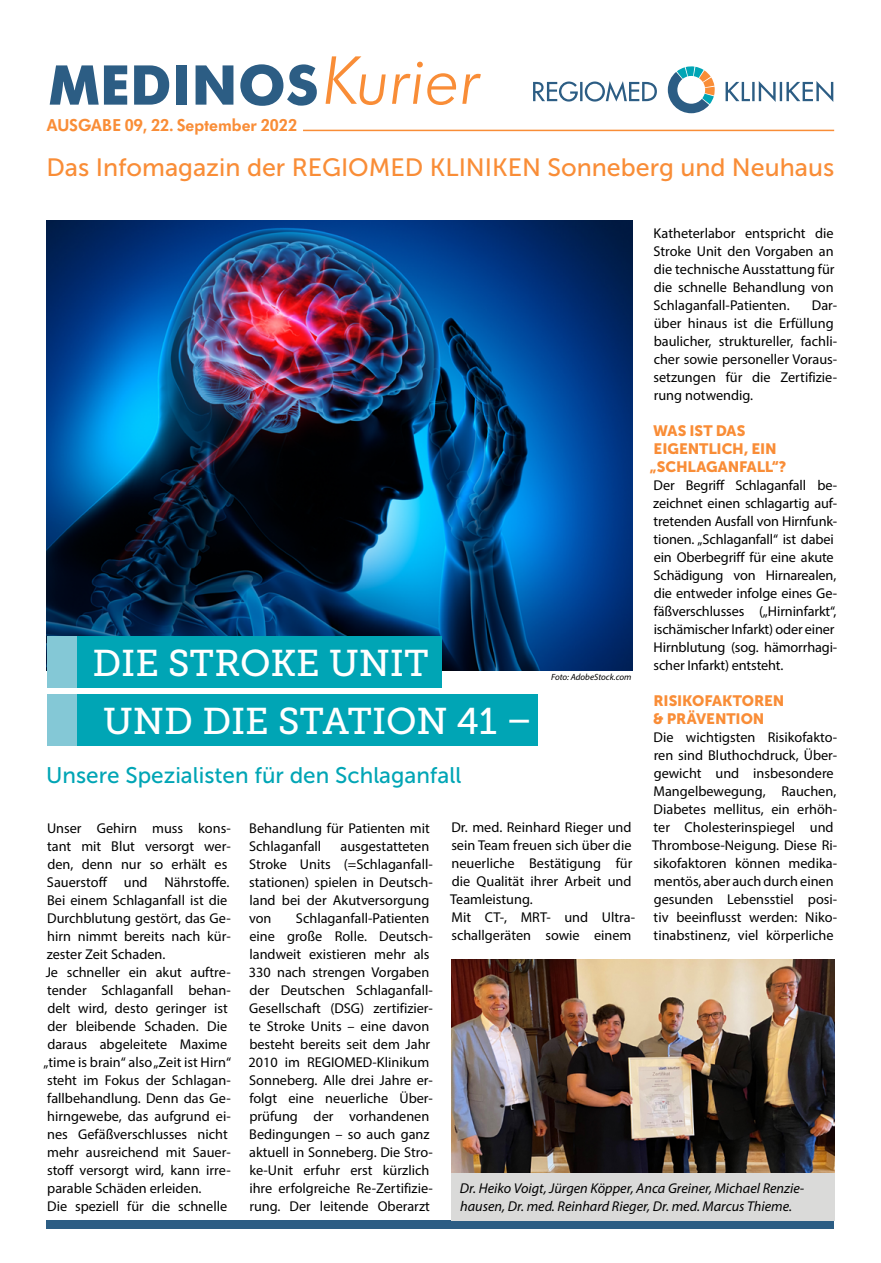
<style>
.page{position:relative;width:881px;height:1263px;background:#fff}
.page>*{position:absolute;margin:0;border:0;box-sizing:border-box;transform-origin:0 0}
.t1{font:700 58.8px "Futura SB";letter-spacing:.015em;color:#2c5d84}
.t2{font:37.2px/57.8px "Museo Slab 500";color:#fff}
.t3{font:25.05px "Museo Sans 500";color:#f98d37}
.t4{font:22.5px "Museo Sans 500";color:#00a5b5}
.t5{font:17.85px "Futura SB Dem Bol";color:#f98d37}
.t6{font:15px/18px "Museo Sans 900";letter-spacing:-.005em;color:#f98d37}
.t7{font:14.25px/18px "Myriad Pro";color:#000}
.t8{font:italic 14.25px/18px "Myriad Pro";color:#000}
.t9{font:italic 9px "Myriad Pro";color:#000}
.s1{font-weight:300;font-style:italic;font-size:71.1px;color:#f98d37}
</style>
<div class="page">
<div style="left:47px;top:1220px;width:786px;height:8px;background:#2c5d84"></div>
<hr style="left:303px;top:130px;width:530px;height:1px;background:#f98d37">
<svg style="left:667px;top:67px;width:47px;height:46px"></svg>
<svg style="left:533px;top:81px;width:123px;height:21px"></svg>
<svg style="left:725px;top:81px;width:108px;height:21px"></svg>
<img style="left:47px;top:220px;width:584px;height:450px">
<div style="left:76px;top:636px;width:366px;height:51px;background:#00a5b5"></div>
<div style="left:76px;top:694px;width:461px;height:51px;background:#00a5b5"></div>
<div style="left:47px;top:636px;width:29px;height:51px;background:#84c8d6"></div>
<div style="left:47px;top:694px;width:29px;height:51px;background:#84c8d6"></div>
<img style="left:451px;top:959px;width:382px;height:214px">
<div style="left:451px;top:1173px;width:382px;height:47px;background:#dadad9"></div>
<h1 class="t1" style="left:49px;top:52px;width:432px">MEDINOS<span class="s1">Kurier</span></h1>
<p class="t5" style="left:47px;top:116px;width:251px">AUSGABE 09, 22. September 2022</p>
<h3 class="t3" style="left:46px;top:154px;width:789px">Das Infomagazin der REGIOMED KLINIKEN Sonneberg und Neuhaus</h3>
<p class="t7" style="left:653px;top:224px;width:182px;text-align:justify">Katheterlabor entspricht die Stroke Unit den Vorgaben an die technische Ausstattung für die schnelle Behandlung von Schlaganfall-Patienten.</p>
<p class="t7" style="left:653px;top:296px;width:185px;text-indent:158px">Dar&shy;über hinaus ist die Erfüllung baulicher, struktureller, fachli&shy;cher sowie personeller Voraus&shy;setzungen für die Zertifizie&shy;rung notwendig.</p>
<p class="t6" style="left:649px;top:422px;width:138px">WAS IST DAS<br>EIGENTLICH, EIN „SCHLAGANFALL“?</p>
<p class="t7" style="left:653px;top:476px;width:185px">Der Begriff Schlaganfall be&shy;zeichnet einen schlagartig auf&shy;tretenden Ausfall von Hirnfunk&shy;tionen. „Schlaganfall“ ist dabei ein Oberbegriff für eine akute<br>Schädigung von Hirnarealen, die entweder infolge eines Ge&shy;fäßverschlusses („Hirninfarkt“, ischämischer Infarkt) oder einer<br>Hirnblutung (sog. hämorrhagi&shy;scher Infarkt) entsteht.</p>
<p class="t6" style="left:653px;top:692px;width:133px">RISIKOFAKTOREN &amp; PRÄVENTION</p>
<p class="t7" style="left:652px;top:728px;width:186px">Die wichtigsten Risikofakto&shy;ren sind Bluthochdruck, Über&shy;gewicht und insbesondere<br>Mangelbewegung, Rauchen,<br>Diabetes mellitus, ein erhöh&shy;ter Cholesterinspiegel und<br>Thrombose-Neigung. Diese Ri&shy;sikofaktoren können medika&shy;mentös, aber auch durch einen gesunden Lebensstiel posi&shy;tiv beeinflusst werden: Niko&shy;tinabstinenz, viel körperliche</p>
<h2 class="t2" style="left:92px;top:634px;width:441px">DIE STROKE UNIT<br>UND DIE STATION 41 –</h2>
<p class="t9" style="left:551px;top:672px;width:82px">Foto: AdobeStock.com</p>
<h3 class="t4" style="left:46px;top:763px;width:416px">Unsere Spezialisten für den Schlaganfall</h3>
<p class="t7" style="left:249px;top:818px;width:182px">Behandlung für Patienten mit<br>Schlaganfall</p>
<p class="t7" style="left:450px;top:818px;width:186px">Dr. med. Reinhard Rieger und sein Team freuen sich über die neuerliche Bestätigung für die Qualität ihrer Arbeit und<br>Teamleistung.<br>Mit CT-, MRT- und Ultra&shy;schallgeräten sowie einem</p>
<p class="t7" style="left:43px;top:818px;width:189px">Unser Gehirn muss kons&shy;tant mit Blut versorgt wer&shy;den, denn nur so erhält es<br>Sauerstoff und Nährstoffe.<br>Bei einem Schlaganfall ist die<br>Durchblutung gestört, das Ge&shy;hirn nimmt bereits nach kür&shy;zester Zeit Schaden.<br>Je schneller ein akut auftre&shy;tender Schlaganfall behan&shy;delt wird, desto geringer ist der bleibende Schaden. Die daraus abgeleitete Maxime „time is brain“ also „Zeit ist Hirn“ steht im Fokus der Schlagan&shy;fallbehandlung. Denn das Ge&shy;hirngewebe, das aufgrund ei&shy;nes Gefäßverschlusses nicht mehr ausreichend mit Sauer&shy;stoff versorgt wird, kann irre&shy;parable Schäden erleiden.<br>Die speziell für die schnelle</p>
<p class="t7" style="left:249px;top:836px;width:185px;text-indent:91px">ausgestatteten<br>Stroke Units (=Schlaganfall&shy;stationen) spielen in Deutsch&shy;land bei der Akutversorgung von</p>
<p class="t7" style="left:248px;top:908px;width:186px;text-indent:48px">Schlaganfall-Patienten eine große Rolle. Deutsch&shy;landweit existieren mehr als<br>330 nach strengen Vorgaben der Deutschen Schlaganfall-<br>Gesellschaft (DSG) zertifizier&shy;te Stroke Units – eine davon besteht bereits seit dem Jahr<br>2010 im REGIOMED-Klinikum<br>Sonneberg. Alle drei Jahre er&shy;folgt eine neuerliche Über&shy;prüfung der vorhandenen<br>Bedingungen – so auch ganz aktuell in Sonneberg. Die Stro&shy;ke-Unit erfuhr erst kürzlich ihre erfolgreiche Re-Zertifizie&shy;rung. Der leitende Oberarzt</p>
<p class="t8" style="left:459px;top:1178px;width:346px">Dr. Heiko Voigt, Jürgen Köpper, Anca Greiner, Michael Renzie&shy;hausen, Dr. med. Reinhard Rieger, Dr. med. Marcus Thieme.</p>
</div>
